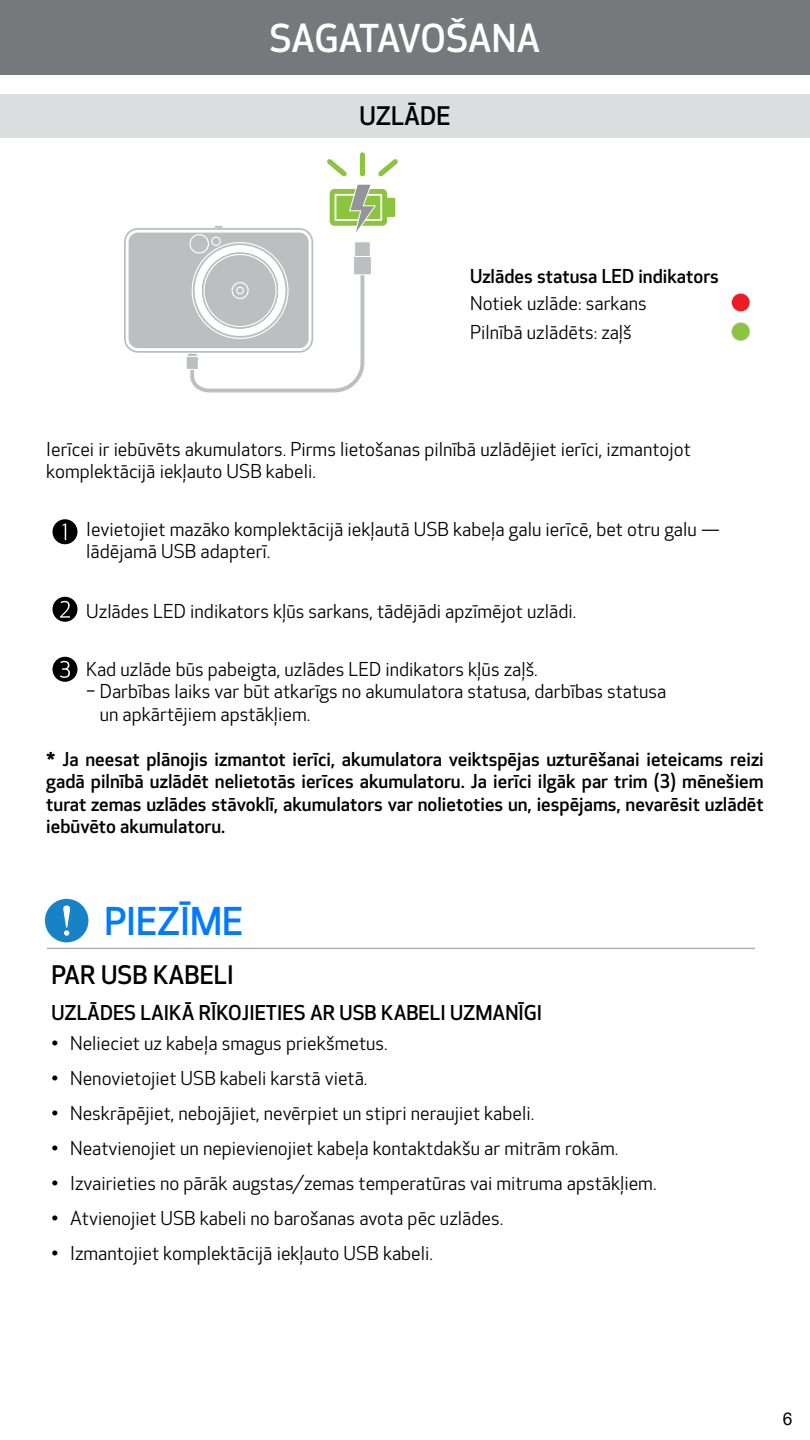
<style>
.page{position:relative;width:810px;height:1440px;background:#fff}
.page>*{position:absolute;margin:0;border:0;box-sizing:border-box;transform-origin:0 0}
.t1{font:500 37.5px "Optic Sans 301";letter-spacing:-.02em;color:#fff}
.t2{font:500 37.5px "Optic Sans 301";color:#007aff}
.t3{font:500 25px "Optic Sans 301";color:#000}
.t4{font:500 20px "Optic Sans 301";color:#000}
.t5{font:18.75px/22.5px "Optic Sans 201";color:#000}
.t6{font:500 18.75px/22.5px "Optic Sans 301";color:#000;text-align:justify}
.t7{font:17.5px "Arial";color:#000}
</style>
<div class="page">
<div style="left:0;top:0;width:810px;height:75px;background:#77787b"></div>
<div style="left:0;top:94px;width:810px;height:44px;background:#dcddde"></div>
<div style="left:52px;top:519px;width:25px;height:25px;background:#000;border-radius:50%"></div>
<svg style="left:63px;top:523px;width:3px;height:17px"></svg>
<div style="left:53px;top:597px;width:25px;height:25px;background:#000;border-radius:50%"></div>
<svg style="left:60px;top:601px;width:10px;height:17px"></svg>
<div style="left:53px;top:657px;width:25px;height:25px;background:#000;border-radius:50%"></div>
<svg style="left:60px;top:661px;width:10px;height:17px"></svg>
<svg style="left:731px;top:293px;width:19px;height:19px"></svg>
<svg style="left:731px;top:322px;width:19px;height:19px"></svg>
<svg style="left:124px;top:152px;width:274px;height:241px"></svg>
<div style="left:45px;top:899px;width:43px;height:43px;background:#1782c5;border-radius:50%"></div>
<svg style="left:63px;top:906px;width:7px;height:30px"></svg>
<hr style="left:47px;top:948px;width:708px;height:1px;background:#939598">
<h1 class="t1" style="left:270px;top:17px;width:272px">SAGATAVOŠANA</h1>
<h2 class="t3" style="left:359px;top:102px;width:93px">UZLĀDE</h2>
<p class="t6" style="left:470px;top:265px;width:250px">Uzlādes statusa LED indikators</p>
<p class="t5" style="left:470px;top:289px;width:178px;line-height:29.1px">Notiek uzlāde: sarkans<br>Pilnībā uzlādēts: zaļš</p>
<p class="t5" style="left:46px;top:438px;width:646px">Ierīcei ir iebūvēts akumulators. Pirms lietošanas pilnībā uzlādējiet ierīci, izmantojot komplektācijā iekļauto USB kabeli.</p>
<p class="t5" style="left:86px;top:518px;width:635px">Ievietojiet mazāko komplektācijā iekļautā USB kabeļa galu ierīcē, bet otru galu — lādējamā USB adapterī.</p>
<p class="t5" style="left:86px;top:601px;width:492px">Uzlādes LED indikators kļūs sarkans, tādējādi apzīmējot uzlādi.</p>
<p class="t5" style="left:86px;top:658px;width:453px">Kad uzlāde būs pabeigta, uzlādes LED indikators kļūs zaļš.</p>
<p class="t5" style="left:86px;top:681px;width:582px">− Darbības laiks var būt atkarīgs no akumulatora statusa, darbības statusa</p>
<p class="t5" style="left:100px;top:703px;width:212px">un apkārtējiem apstākļiem.</p>
<p class="t6" style="left:46px;top:748px;width:719px">* Ja neesat plānojis izmantot ierīci, akumulatora veiktspējas uzturēšanai ieteicams reizi gadā pilnībā uzlādēt nelietotās ierīces akumulatoru. Ja ierīci ilgāk par trim (3) mēnešiem turat zemas uzlādes stāvoklī, akumulators var nolietoties un, iespējams, nevarēsit uzlādēt iebūvēto akumulatoru.</p>
<h1 class="t2" style="left:104px;top:900px;width:141px">PIEZĪME</h1>
<h2 class="t3" style="left:51px;top:961px;width:184px">PAR USB KABELI</h2>
<p class="t4" style="left:51px;top:1001px;width:492px">UZLĀDES LAIKĀ RĪKOJIETIES AR USB KABELI UZMANĪGI</p>
<p class="t5" style="left:51px;top:1033px;width:338px">• Nelieciet uz kabeļa smagus priekšmetus.</p>
<p class="t5" style="left:51px;top:1068px;width:318px">• Nenovietojiet USB kabeli karstā vietā.</p>
<p class="t5" style="left:51px;top:1103px;width:484px">• Neskrāpējiet, nebojājiet, nevērpiet un stipri neraujiet kabeli.</p>
<p class="t5" style="left:51px;top:1138px;width:568px">• Neatvienojiet un nepievienojiet kabeļa kontaktdakšu ar mitrām rokām.</p>
<p class="t5" style="left:51px;top:1173px;width:607px">• Izvairieties no pārāk augstas/zemas temperatūras vai mitruma apstākļiem.</p>
<p class="t5" style="left:51px;top:1208px;width:453px">• Atvienojiet USB kabeli no barošanas avota pēc uzlādes.</p>
<p class="t5" style="left:51px;top:1243px;width:383px">• Izmantojiet komplektācijā iekļauto USB kabeli.</p>
<p class="t7" style="left:783px;top:1406px;width:11px">6</p>
</div>
